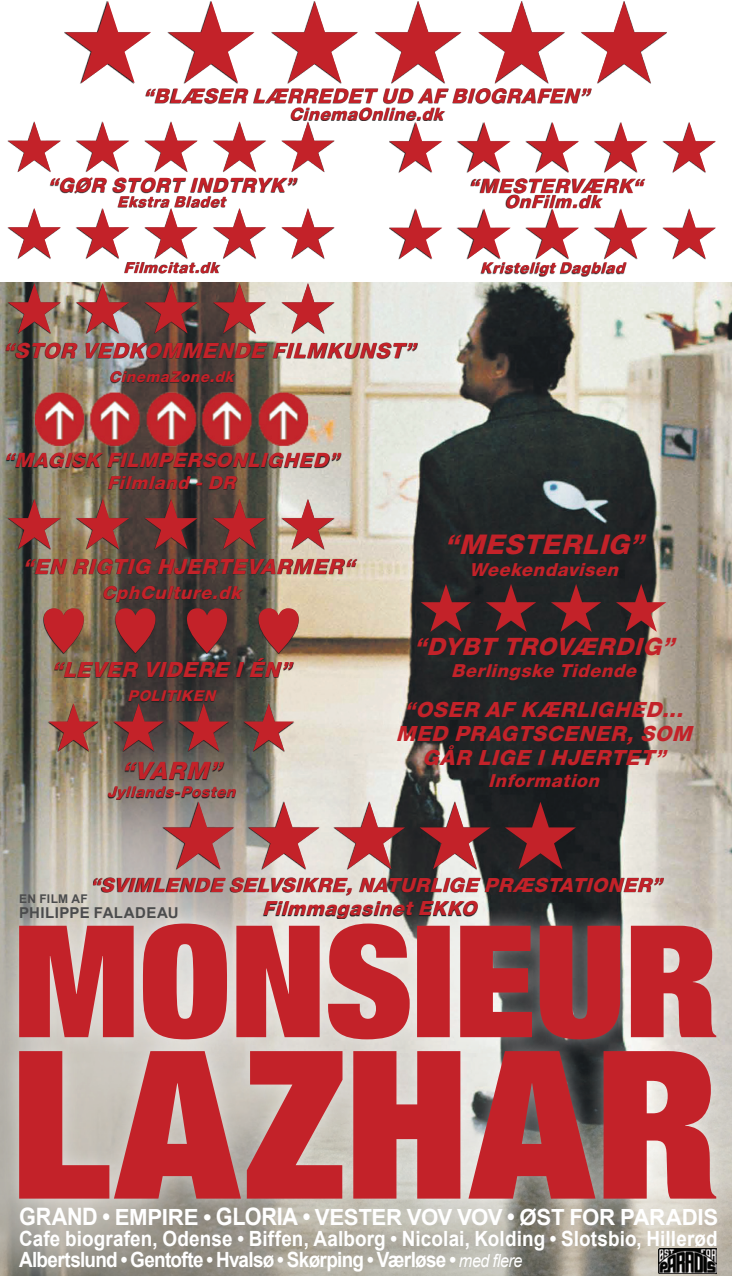
<style>
.page{position:relative;width:732px;height:1276px;background:#fff}
.page>*{position:absolute;margin:0;border:0;box-sizing:border-box;transform-origin:0 0}
.t1{font:114.3px "Zapf Dingbats ITC";color:#c32229}
.t2{font:94.2px "Zapf Dingbats ITC";color:#c32229}
.t3{font:70.2px "Zapf Dingbats ITC";color:#c32229}
.t4{font:66.9px "Zapf Dingbats ITC";color:#c32229}
.t5{font:italic 800 27.3px "Helvetica Neue LT Std";color:#c32229}
.t6{font:italic 800 24px "Helvetica Neue LT Std";color:#c32229}
.t7{font:700 22.2px "Arial";letter-spacing:-.015em;color:#fff}
.t8{font:700 21px/21px "Arial";letter-spacing:.005em;color:#fff;scale:.9 1}
.t9{font:italic 800 21px/24px "Helvetica Neue LT Std";color:#c32229;text-align:center}
.t10{font:italic 800 20.1px "Helvetica Neue LT Std";color:#c32229}
.t11{font:italic 800 19.8px "Helvetica Neue LT Std";color:#c32229}
.t12{font:italic 800 19.5px "Helvetica Neue LT Std";color:#c32229}
.t13{font:italic 800 18px "Helvetica Neue LT Std";letter-spacing:.03em;color:#c32229}
.t14{font:italic 800 17.1px "Helvetica Neue LT Std";color:#c32229}
.t15{font:italic 800 15px "Helvetica Neue LT Std";letter-spacing:.025em;color:#c32229}
.t16{font:700 15px "Arial";letter-spacing:.03em;color:#4b4c4d}
.t17{font:700 12px "Arial";letter-spacing:.025em;color:#4b4c4d}
.s1{font-size:24px}
.s2{font-weight:400;font-style:italic;font-size:18px}
</style>
<div class="page">
<img style="left:0;top:283px;width:731px;height:993px">
<img style="left:658px;top:1248px;width:58px;height:25px">
<div style="left:0;top:904px;width:731px;height:314px;background:#fff;opacity:.5"></div>
<svg style="left:19px;top:923px;width:697px;height:116px;background:#c24e52"></svg>
<svg style="left:19px;top:1051px;width:697px;height:147px;background:#c05356"></svg>
<svg style="left:64px;top:1px;width:602px;height:120px"></svg>
<svg style="left:93px;top:801px;width:570px;height:118px;background:#7a7875"></svg>
<img style="left:6px;top:121px;width:411px;height:679px">
<svg style="left:389px;top:122px;width:326px;height:154px"></svg>
<img style="left:30px;top:391px;width:283px;height:63px">
<svg style="left:44px;top:607px;width:40px;height:46px;background:#463e34"></svg>
<svg style="left:115px;top:607px;width:40px;height:46px;background:#2f2a29"></svg>
<svg style="left:187px;top:607px;width:40px;height:46px;background:#2c2828"></svg>
<svg style="left:258px;top:607px;width:40px;height:46px;background:#3e3732"></svg>
<svg style="left:594px;top:208px;width:121px;height:51px"></svg>
<p class="t10" style="left:61px;top:84px;width:535px">★“BLÆSER LÆRREDET UD AF BIOGRAFEN”</p>
<p class="t14" style="left:165px;top:104px;width:285px">★ ★CINEMAONLINE.DK</p>
<h1 class="t1" style="left:371px;top:-11px;width:301px">★★★</h1>
<p class="t11" style="left:6px;top:173px;width:297px">★“GØR STORT INDTRYK”</p>
<h3 class="t3" style="left:74px;top:114px;width:264px">★★★★</h3>
<p class="t15" style="left:117px;top:193px;width:114px">EKSTRA BLADET</p>
<p class="t15" style="left:6px;top:258px;width:219px">★ ★FILMCITAT.DK</p>
<p class="t11" style="left:387px;top:174px;width:263px">★ ★“MESTERVÆRK“</p>
<h3 class="t3" style="left:523px;top:114px;width:196px">★★★</h3>
<p class="t13" style="left:504px;top:190px;width:104px">ONFILM.DK</p>
<p class="t15" style="left:387px;top:259px;width:174px">★ ★KRISTELIGT</p>
<h3 class="t3" style="left:142px;top:200px;width:196px">★★★</h3>
<p class="t15" style="left:523px;top:259px;width:107px">★DAGBLAD</p>
<p class="t9" style="left:6px;top:338px;width:406px">★STOR VEDKOMMENDE FILMKUNST</p>
<h3 class="t3" style="left:74px;top:275px;width:264px">★★★★</h3>
<p class="t9" style="left:3px;top:338px;width:19px">“</p>
<p class="t9" style="left:404px;top:338px;width:19px">”</p>
<p class="t15" style="left:109px;top:367px;width:131px">CINEMAZONE.DK</p>
<p class="t11" style="left:4px;top:448px;width:342px">“MAGISK FILMPERSONLIGHED”</p>
<p class="t13" style="left:107px;top:471px;width:117px">FILMLAND -DR</p>
<h3 class="t3" style="left:6px;top:491px;width:332px">★★★★★</h3>
<p class="t13" style="left:101px;top:582px;width:146px">CPHCULTURE.DK</p>
<h3 class="t5" style="left:444px;top:528px;width:209px">“MESTERLIG”</h3>
<p class="t13" style="left:469px;top:558px;width:156px">WEEKENDAVISEN</p>
<p class="t9" style="left:22px;top:554px;width:340px">“EN RIGTIG HJERTEVARMER“</p>
<h3 class="t4" style="left:418px;top:576px;width:251px">★★★★</h3>
<p class="t13" style="left:451px;top:659px;width:192px">BERLINGSKE TIDENDE</p>
<p class="t9" style="left:395px;top:697px;width:303px">“OSER AF KÆRLIGHED...<br>MED PRAGTSCENER,SOM<br>GÅR LIGE IHJERTET”</p>
<p class="t13" style="left:488px;top:769px;width:118px">INFORMATION</p>
<p class="t6" style="left:413px;top:632px;width:269px">“DYBT TROVÆRDIG”</p>
<p class="t9" style="left:51px;top:657px;width:247px">“LEVER VIDERE IÉN”</p>
<p class="t15" style="left:127px;top:686px;width:11px">POLITIKEN</p>
<h3 class="t4" style="left:46px;top:696px;width:251px">★★★★</h3>
<p class="t6" style="left:121px;top:756px;width:109px">“VARM”</p>
<p class="t15" style="left:107px;top:783px;width:134px">JYLLANDS-POSTEN</p>
<h2 class="t2" style="left:160px;top:791px;width:420px">★★★★★</h2>
<p class="t12" style="left:262px;top:896px;width:172px">FILMMAGASINETEKKO</p>
<p class="t12" style="left:90px;top:873px;width:578px">“SVIMLENDE SELVSIKRE,NATURLIGE PRÆSTATIONER”</p>
<p class="t17" style="left:19px;top:891px;width:70px">en film af</p>
<p class="t16" style="left:19px;top:903px;width:161px">philippe faladeau</p>
<p class="t7" style="left:19px;top:1202px;width:700px"><span class="s1">Grand •</span> Empire • <span class="s1">Gloria •</span> Vester vov vov <span class="s1">•</span> Øst for paradis</p>
<p class="t8" style="left:19px;top:1228px;width:777px">Cafe biografen, Odense • Biffen, Aalborg • Nicolai, Kolding • Slotsbio, Hillerød<br>Albertslund • Gentofte • Hvalsø • Skørping • Værløse • <span class="s2">med flere</span></p>
</div>
